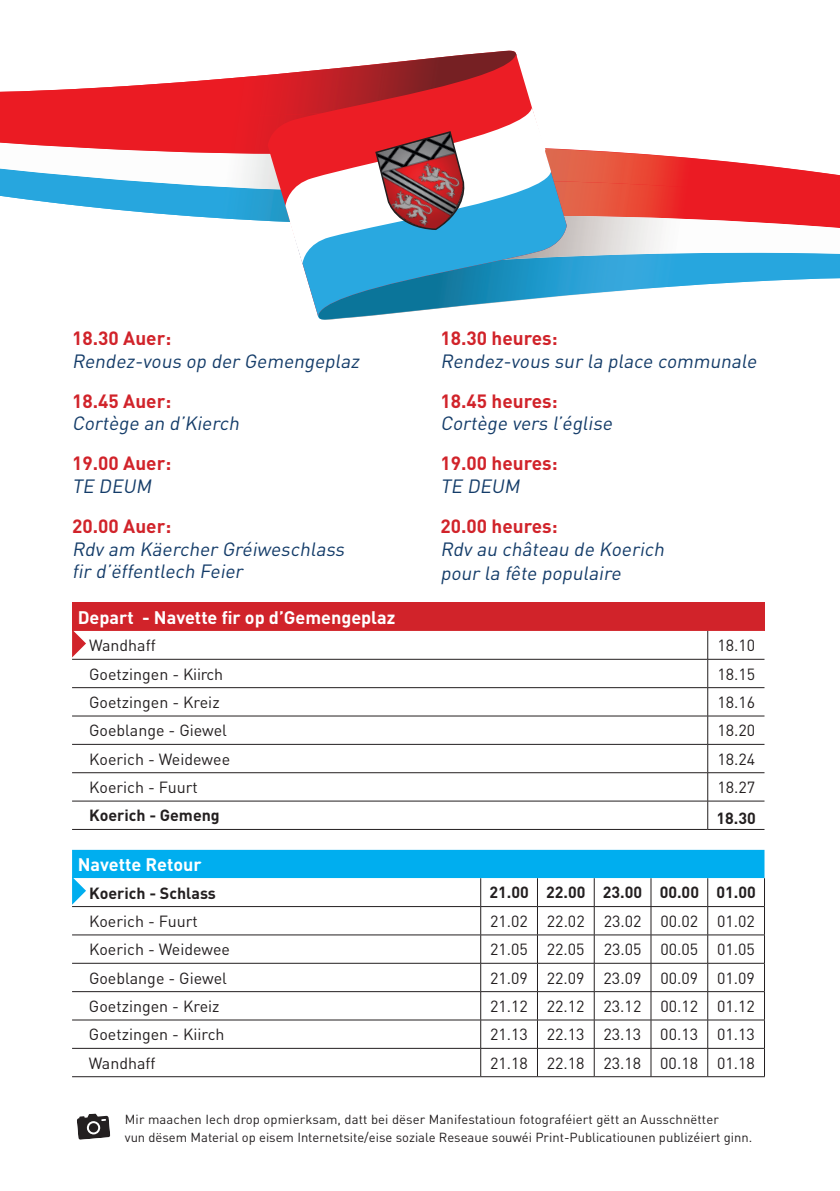
<style>
.page{position:relative;width:840px;height:1191px;background:#fff}
.page>*{position:absolute;margin:0;border:0;box-sizing:border-box;transform-origin:0 0}
.t1{font:italic 19px/22.8px "DINOT";color:#143c69}
.t2{font:700 19px "DINOT";color:#d1232a}
.t3{font:700 18px "DINOT";color:#fff}
.t4{font:16px "DINOT";color:#231f20}
.t5{font:700 16px "DINOT";color:#231f20}
.t6{font:13px/18px "DINOT";color:#231f20}
</style>
<div class="page">
<hr style="left:72px;top:1076px;width:408px;height:1px;background:#231f20">
<hr style="left:480px;top:1076px;width:57px;height:1px;background:#231f20">
<hr style="left:537px;top:1076px;width:57px;height:1px;background:#231f20">
<hr style="left:594px;top:1076px;width:56px;height:1px;background:#231f20">
<hr style="left:650px;top:1076px;width:57px;height:1px;background:#231f20">
<hr style="left:707px;top:1076px;width:57px;height:1px;background:#231f20">
<svg style="left:72px;top:850px;width:692px;height:226px"></svg>
<div style="left:72px;top:602px;width:692px;height:29px;background:#d1232a"></div>
<svg style="left:72px;top:631px;width:692px;height:198px"></svg>
<hr style="left:72px;top:659px;width:635px;height:1px;background:#231f20">
<hr style="left:707px;top:659px;width:57px;height:1px;background:#231f20">
<hr style="left:72px;top:687px;width:635px;height:1px;background:#231f20">
<hr style="left:707px;top:687px;width:57px;height:1px;background:#231f20">
<hr style="left:72px;top:715px;width:635px;height:1px;background:#231f20">
<hr style="left:707px;top:715px;width:57px;height:1px;background:#231f20">
<hr style="left:72px;top:744px;width:635px;height:1px;background:#231f20">
<hr style="left:707px;top:744px;width:57px;height:1px;background:#231f20">
<hr style="left:72px;top:772px;width:635px;height:1px;background:#231f20">
<hr style="left:707px;top:772px;width:57px;height:1px;background:#231f20">
<hr style="left:72px;top:800px;width:635px;height:1px;background:#231f20">
<hr style="left:707px;top:800px;width:57px;height:1px;background:#231f20">
<svg style="left:707px;top:631px;width:1px;height:198px"></svg>
<hr style="left:72px;top:829px;width:635px;height:1px;background:#231f20">
<hr style="left:707px;top:829px;width:57px;height:1px;background:#231f20">
<svg style="left:72px;top:630px;width:14px;height:27px"></svg>
<img style="left:0;top:189px;width:267px;height:32px">
<img style="left:0;top:51px;width:516px;height:57px">
<img style="left:0;top:154px;width:267px;height:35px">
<img style="left:0;top:108px;width:267px;height:46px">
<img style="left:318px;top:264px;width:521px;height:56px">
<img style="left:566px;top:149px;width:273px;height:32px">
<img style="left:566px;top:181px;width:273px;height:35px">
<img style="left:566px;top:216px;width:273px;height:48px">
<svg style="left:267px;top:54px;width:299px;height:168px"></svg>
<svg style="left:302px;top:162px;width:264px;height:154px"></svg>
<svg style="left:285px;top:107px;width:265px;height:157px"></svg>
<svg style="left:77px;top:1113px;width:33px;height:26px"></svg>
<div style="left:89px;top:1123px;width:9px;height:9px;background:#231f20;border-radius:50%"></div>
<p class="t2" style="left:72px;top:325px;width:101px">18.30 Auer:</p>
<p class="t1" style="left:72px;top:349px;width:292px">Rendez-vous op der Gemengeplaz</p>
<p class="t2" style="left:72px;top:388px;width:101px">18.45 Auer:</p>
<p class="t1" style="left:72px;top:411px;width:172px">Cortège an d’Kierch</p>
<p class="t2" style="left:72px;top:450px;width:101px">19.00 Auer:</p>
<p class="t1" style="left:72px;top:474px;width:85px">TE DEUM</p>
<p class="t2" style="left:72px;top:513px;width:101px">20.00 Auer:</p>
<p class="t1" style="left:72px;top:536px;width:277px">Rdv am Käercher Gréiweschlass fir d’ëffentlech Feier</p>
<p class="t2" style="left:440px;top:325px;width:119px">18.30 heures:</p>
<p class="t1" style="left:440px;top:349px;width:321px">Rendez-vous sur la place communale</p>
<p class="t2" style="left:440px;top:388px;width:119px">18.45 heures:</p>
<p class="t1" style="left:440px;top:411px;width:177px">Cortège vers l’église</p>
<p class="t2" style="left:440px;top:450px;width:119px">19.00 heures:</p>
<p class="t1" style="left:440px;top:474px;width:85px">TE DEUM</p>
<p class="t2" style="left:440px;top:513px;width:119px">20.00 heures:</p>
<p class="t1" style="left:440px;top:536px;width:229px;line-height:24px">Rdv au château de Koerich pour la fête populaire</p>
<p class="t3" style="left:78px;top:605px;width:319px">Depart - Navette fir op d’Gemengeplaz</p>
<p class="t4" style="left:89px;top:634px;width:68px">Wandhaff</p>
<p class="t4" style="left:717px;top:634px;width:39px">18.10</p>
<p class="t4" style="left:89px;top:663px;width:135px">Goetzingen - Kiirch</p>
<p class="t4" style="left:717px;top:663px;width:39px">18.15</p>
<p class="t4" style="left:89px;top:691px;width:132px">Goetzingen - Kreiz</p>
<p class="t4" style="left:717px;top:691px;width:39px">18.16</p>
<p class="t4" style="left:89px;top:719px;width:139px">Goeblange - Giewel</p>
<p class="t4" style="left:717px;top:719px;width:39px">18.20</p>
<p class="t4" style="left:89px;top:748px;width:142px">Koerich - Weidewee</p>
<p class="t4" style="left:717px;top:748px;width:39px">18.24</p>
<p class="t4" style="left:89px;top:776px;width:110px">Koerich - Fuurt</p>
<p class="t4" style="left:717px;top:776px;width:39px">18.27</p>
<p class="t5" style="left:89px;top:804px;width:132px">Koerich - Gemeng</p>
<p class="t5" style="left:716px;top:807px;width:41px">18.30</p>
<p class="t3" style="left:78px;top:852px;width:125px">Navette Retour</p>
<p class="t5" style="left:89px;top:882px;width:128px">Koerich - Schlass</p>
<p class="t5" style="left:489px;top:881px;width:268px">21.00 22.00 23.00 00.00 01.00</p>
<p class="t4" style="left:89px;top:910px;width:110px">Koerich - Fuurt</p>
<p class="t4" style="left:490px;top:910px;width:266px">21.02 22.02 23.02 00.02 01.02</p>
<p class="t4" style="left:89px;top:938px;width:142px">Koerich - Weidewee</p>
<p class="t4" style="left:490px;top:938px;width:266px">21.05 22.05 23.05 00.05 01.05</p>
<p class="t4" style="left:89px;top:967px;width:139px">Goeblange - Giewel</p>
<p class="t4" style="left:490px;top:967px;width:266px">21.09 22.09 23.09 00.09 01.09</p>
<p class="t4" style="left:89px;top:995px;width:132px">Goetzingen - Kreiz</p>
<p class="t4" style="left:490px;top:995px;width:266px">21.12 22.12 23.12 00.12 01.12</p>
<p class="t4" style="left:89px;top:1023px;width:137px">Goetzingen - Kiirch</p>
<p class="t4" style="left:490px;top:1023px;width:266px">21.13 22.13 23.13 00.13 01.13</p>
<p class="t4" style="left:89px;top:1052px;width:68px">Wandhaff</p>
<p class="t4" style="left:489px;top:1052px;width:266px">21.18 22.18 23.18 00.18 01.18</p>
<p class="t6" style="left:125px;top:1109px;width:628px">Mir maachen Iech drop opmierksam, datt bei dëser Manifestatioun fotograféiert gëtt an Ausschnëtter<br>vun dësem Material op eisem Internetsite/eise soziale Reseaue souwéi Print-Publicatiounen publizéiert ginn.</p>
</div>
